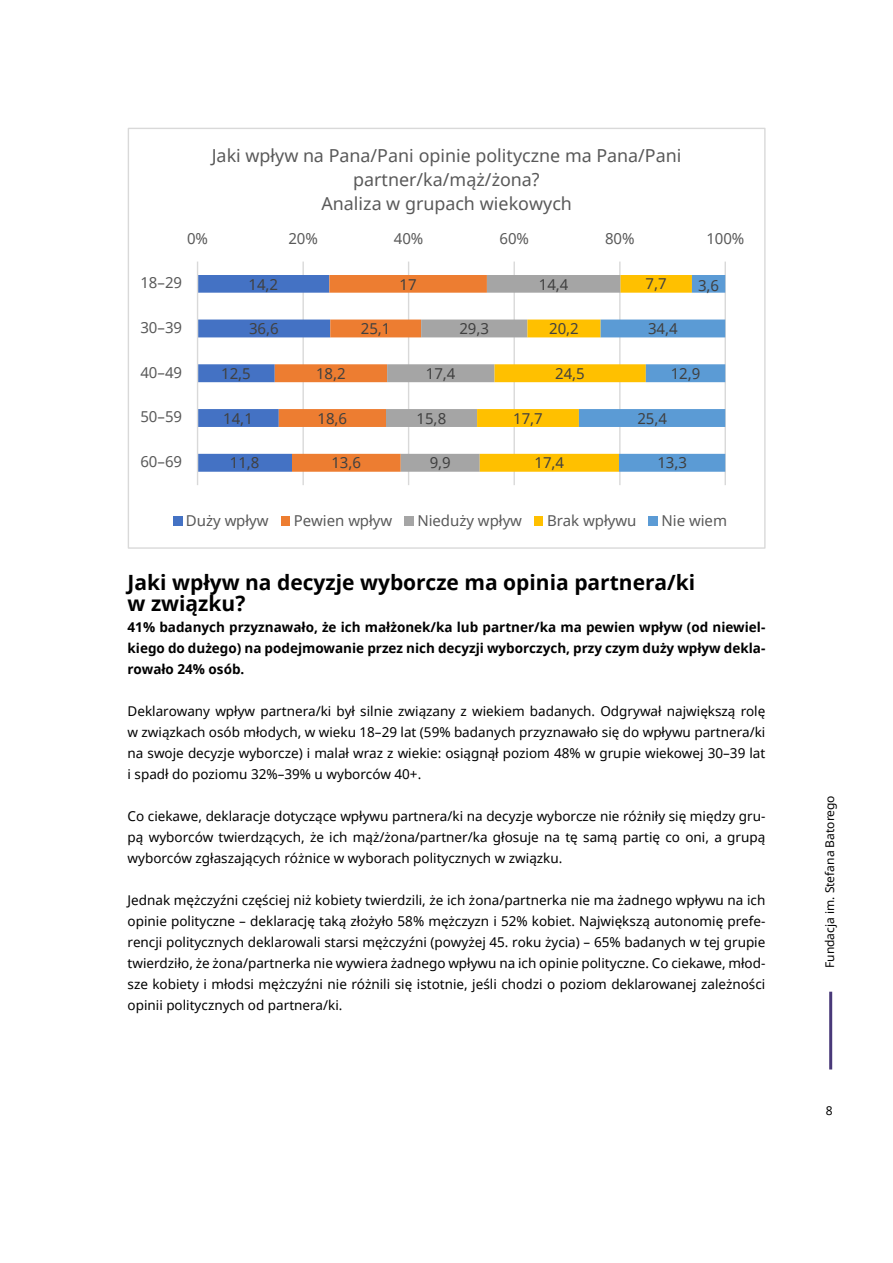
<style>
.page{position:relative;width:893px;height:1263px;background:#fff}
.page>*{position:absolute;margin:0;border:0;box-sizing:border-box;transform-origin:0 0}
.NAGŁÓWEK_1{font:700 21px/21px "Noto Sans";color:#000}
.t1{font:17.85px/24.3px "Noto Sans";color:#595959;text-align:center}
.t2{font:15px "Noto Sans";letter-spacing:-.005em;color:#404040}
.t3{font:15px "Noto Sans";letter-spacing:-.005em;color:#595959}
.BODY{font:13.5px/21px "Noto Sans";color:#000;text-align:justify}
.BODY-2{font:700 13.5px/21px "Noto Sans";color:#000;text-align:justify}
.t4{font:12px "Noto Sans";color:#000}
</style>
<div class="page">
<hr style="left:829px;top:992px;width:3px;height:77px;background:#493979">
<hr style="left:302px;top:262px;width:2px;height:223px;background:#d9d9d9">
<hr style="left:408px;top:262px;width:1px;height:223px;background:#d9d9d9">
<hr style="left:513px;top:262px;width:2px;height:223px;background:#d9d9d9">
<hr style="left:619px;top:262px;width:2px;height:223px;background:#d9d9d9">
<hr style="left:725px;top:262px;width:1px;height:223px;background:#d9d9d9">
<svg style="left:198px;top:275px;width:527px;height:197px"></svg>
<hr style="left:197px;top:262px;width:1px;height:223px;background:#d9d9d9">
<div style="left:173px;top:517px;width:9px;height:9px;background:#4472c4"></div>
<div style="left:281px;top:517px;width:9px;height:9px;background:#ed7d31"></div>
<div style="left:404px;top:517px;width:9px;height:9px;background:#a5a5a5"></div>
<div style="left:534px;top:517px;width:9px;height:9px;background:#ffc000"></div>
<div style="left:648px;top:517px;width:10px;height:9px;background:#5b9bd5"></div>
<p class="t1" style="left:212px;top:143px;width:471px">Jaki wpływ na Pana/Pani opinie polityczne ma Pana/Pani partner/ka/mąż/żona?<br>Analiza w grupach wiekowych</p>
<p class="t3" style="left:187px;top:228px;width:22px">0%</p>
<p class="t3" style="left:288px;top:228px;width:31px">20%</p>
<p class="t3" style="left:394px;top:228px;width:31px">40%</p>
<p class="t3" style="left:499px;top:228px;width:31px">60%</p>
<p class="t3" style="left:605px;top:228px;width:31px">80%</p>
<p class="t3" style="left:706px;top:228px;width:39px">100%</p>
<p class="t3" style="left:140px;top:272px;width:43px">18–29</p>
<p class="t3" style="left:140px;top:317px;width:43px">30–39</p>
<p class="t3" style="left:140px;top:362px;width:43px">40–49</p>
<p class="t3" style="left:140px;top:406px;width:43px">50–59</p>
<p class="t3" style="left:140px;top:451px;width:43px">60–69</p>
<p class="t2" style="left:249px;top:274px;width:31px">14,2</p>
<p class="t2" style="left:249px;top:319px;width:31px">36,6</p>
<p class="t2" style="left:221px;top:363px;width:31px">12,5</p>
<p class="t2" style="left:223px;top:408px;width:31px">14,1</p>
<p class="t2" style="left:230px;top:453px;width:31px">11,8</p>
<p class="t2" style="left:361px;top:318px;width:31px">25,1</p>
<p class="t2" style="left:316px;top:363px;width:31px">18,2</p>
<p class="t2" style="left:317px;top:408px;width:31px">18,6</p>
<p class="t2" style="left:331px;top:453px;width:31px">13,6</p>
<p class="t2" style="left:399px;top:274px;width:19px">17</p>
<p class="t2" style="left:459px;top:318px;width:31px">29,3</p>
<p class="t2" style="left:426px;top:363px;width:31px">17,4</p>
<p class="t2" style="left:417px;top:408px;width:31px">15,8</p>
<p class="t2" style="left:430px;top:453px;width:23px">9,9</p>
<p class="t2" style="left:539px;top:274px;width:31px">14,4</p>
<p class="t2" style="left:549px;top:318px;width:31px">20,2</p>
<p class="t2" style="left:555px;top:363px;width:31px">24,5</p>
<p class="t2" style="left:513px;top:408px;width:31px">17,7</p>
<p class="t2" style="left:535px;top:453px;width:31px">17,4</p>
<p class="t2" style="left:646px;top:274px;width:23px">7,7</p>
<p class="t2" style="left:698px;top:276px;width:23px">3,6</p>
<p class="t2" style="left:648px;top:318px;width:31px">34,4</p>
<p class="t2" style="left:671px;top:363px;width:31px">12,9</p>
<p class="t2" style="left:637px;top:408px;width:31px">25,4</p>
<p class="t2" style="left:657px;top:453px;width:31px">13,3</p>
<p class="t3" style="left:186px;top:510px;width:84px">Duży wpływ</p>
<p class="t3" style="left:294px;top:510px;width:100px">Pewien wpływ</p>
<p class="t3" style="left:417px;top:510px;width:106px">Nieduży wpływ</p>
<p class="t3" style="left:547px;top:510px;width:91px">Brak wpływu</p>
<p class="t3" style="left:661px;top:510px;width:67px">Nie wiem</p>
<p class="NAGŁÓWEK_1" style="left:128px;top:571px;width:569px">Jaki wpływ na decyzje wyborcze ma opinia partnera/ki w związku?</p>
<p class="BODY-2" style="left:128px;top:616px;width:639px">41% badanych przyznawało, że ich małżonek/ka lub partner/ka ma pewien wpływ (od niewiel&shy;kiego do dużego) na podejmowanie przez nich decyzji wyborczych, przy czym duży wpływ dekla&shy;rowało 24% osób.</p>
<p class="BODY" style="left:128px;top:700px;width:639px">Deklarowany wpływ partnera/ki był silnie związany z wiekiem badanych. Odgrywał największą rolę w związkach osób młodych, w wieku 18–29 lat (59% badanych przyznawało się do wpływu partnera/ki na swoje decyzje wyborcze) i malał wraz z wiekie: osiągnął poziom 48% w grupie wiekowej 30–39 lat i spadł do poziomu 32%–39% u wyborców 40+.</p>
<p class="BODY" style="left:128px;top:805px;width:639px">Co ciekawe, deklaracje dotyczące wpływu partnera/ki na decyzje wyborcze nie różniły się między gru&shy;pą wyborców twierdzących, że ich mąż/żona/partner/ka głosuje na tę samą partię co oni, a grupą wyborców zgłaszających różnice w wyborach politycznych w związku.</p>
<p class="BODY" style="left:128px;top:889px;width:639px">Jednak mężczyźni częściej niż kobiety twierdzili, że ich żona/partnerka nie ma żadnego wpływu na ich opinie polityczne – deklarację taką złożyło 58% mężczyzn i 52% kobiet. Największą autonomię prefe&shy;rencji politycznych deklarowali starsi mężczyźni (powyżej 45. roku życia) – 65% badanych w tej grupie twierdziło, że żona/partnerka nie wywiera żadnego wpływu na ich opinie polityczne. Co ciekawe, młod&shy;sze kobiety i młodsi mężczyźni nie różnili się istotnie, jeśli chodzi o poziom deklarowanej zależności opinii politycznych od partnera/ki.</p>
<p class="t4" style="left:821px;top:968px;width:174px;rotate:-90deg">Fundacja im. Stefana Batorego</p>
<p class="t4" style="left:826px;top:1102px;width:8px">8</p>
</div>
